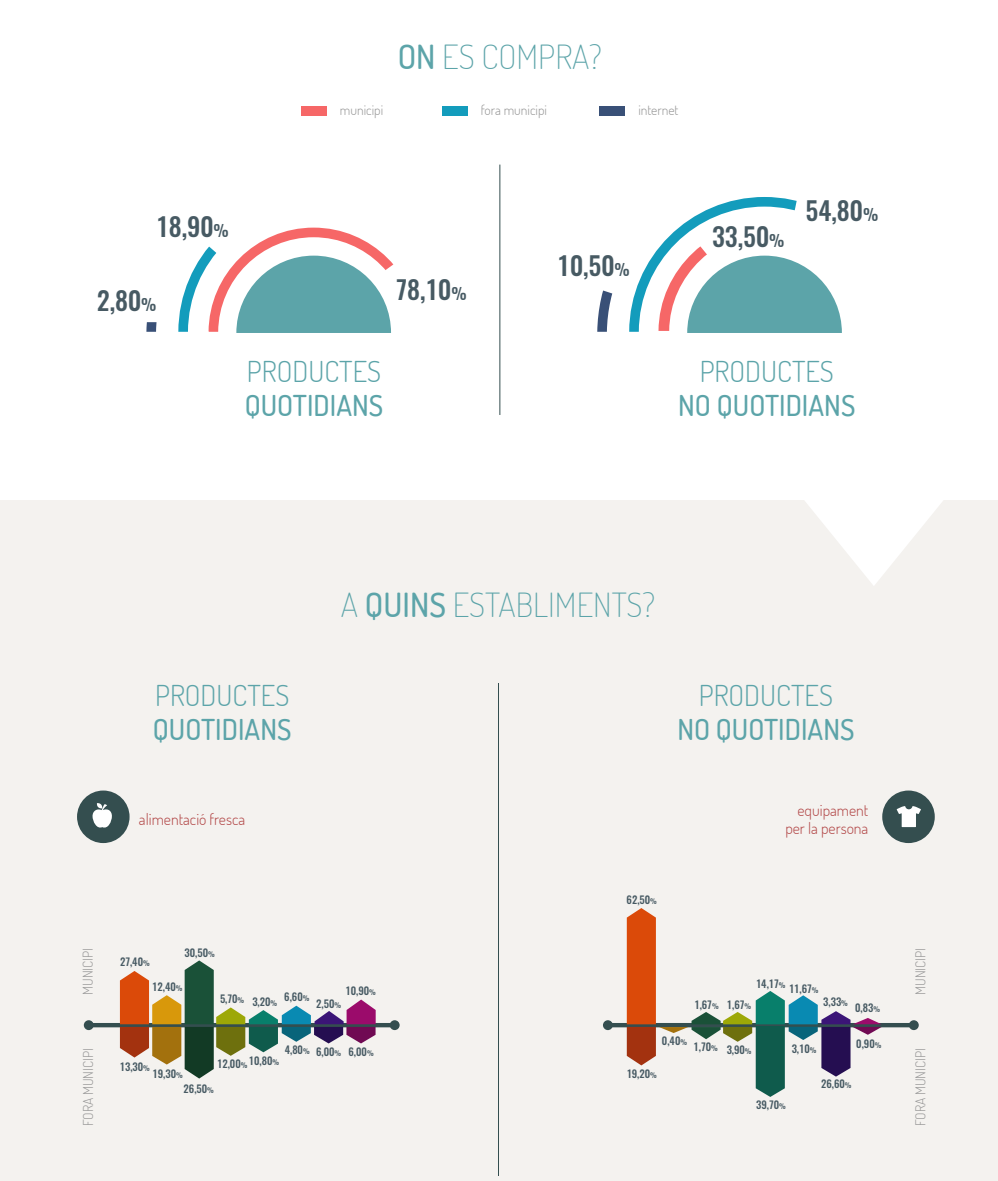
<style>
.page{position:relative;width:998px;height:1181px;background:#fff}
.page>*{position:absolute;margin:0;border:0;box-sizing:border-box;transform-origin:0 0}
.t1{font:200 33.25px "Dosis";color:#5ca4a9}
.t2{font:500 28.79px "Dosis";color:#5ca4a9}
.t3{font:300 28.79px "Dosis";color:#5ca4a9}
.t4{font:500 25.55px "Oswald";color:#475a63}
.t5{font:300 15.75px/18.4px "Dosis";color:#b24747;text-align:right}
.t6{font:300 13.65px "Dosis";color:#969696}
.t7{font:500 10.5px "Oswald";color:#475a63}
.s1{font-weight:500}
.s2{font-size:16.01px}
.s3{font-size:7px}
</style>
<div class="page">
<div style="left:301px;top:106px;width:25px;height:10px;background:#f66767"></div>
<div style="left:442px;top:106px;width:25px;height:10px;background:#139cbc"></div>
<div style="left:599px;top:106px;width:26px;height:10px;background:#395077"></div>
<hr style="left:499px;top:164px;width:1px;height:251px;background:#344e4f">
<div style="left:0;top:500px;width:998px;height:680px;background:#f4f2ef"></div>
<div style="left:88px;top:1022px;width:307px;height:5px;background:#344e4f"></div>
<div style="left:84px;top:1020px;width:10px;height:10px;background:#344e4f;border-radius:50%"></div>
<div style="left:390px;top:1020px;width:9px;height:10px;background:#344e4f;border-radius:50%"></div>
<div style="left:77px;top:790px;width:53px;height:53px;background:#344e4f;border-radius:50%"></div>
<svg style="left:92px;top:803px;width:20px;height:25px"></svg>
<hr style="left:498px;top:683px;width:1px;height:492px;background:#344e4f">
<svg style="left:805px;top:500px;width:138px;height:85px"></svg>
<div style="left:882px;top:790px;width:52px;height:53px;background:#344e4f;border-radius:50%"></div>
<svg style="left:896px;top:806px;width:24px;height:21px"></svg>
<div style="left:607px;top:1022px;width:307px;height:5px;background:#344e4f"></div>
<div style="left:603px;top:1020px;width:10px;height:10px;background:#344e4f;border-radius:50%"></div>
<div style="left:908px;top:1020px;width:10px;height:10px;background:#344e4f;border-radius:50%"></div>
<svg style="left:120px;top:971px;width:255px;height:106px"></svg>
<svg style="left:146px;top:322px;width:11px;height:10px"></svg>
<svg style="left:178px;top:228px;width:216px;height:105px"></svg>
<svg style="left:597px;top:197px;width:244px;height:136px"></svg>
<svg style="left:626px;top:919px;width:255px;height:175px"></svg>
<div style="left:81px;top:854px;width:833px;height:13px;background:#f4f2ef"></div>
<div style="left:81px;top:871px;width:833px;height:14px;background:#f4f2ef"></div>
<div style="left:81px;top:889px;width:833px;height:13px;background:#f4f2ef"></div>
<div style="left:81px;top:906px;width:833px;height:13px;background:#f4f2ef"></div>
<div style="left:81px;top:923px;width:833px;height:14px;background:#f4f2ef"></div>
<div style="left:81px;top:941px;width:833px;height:13px;background:#f4f2ef"></div>
<div style="left:81px;top:958px;width:833px;height:13px;background:#f4f2ef"></div>
<svg style="left:119px;top:975px;width:762px;height:14px"></svg>
<svg style="left:119px;top:992px;width:762px;height:14px"></svg>
<svg style="left:84px;top:1010px;width:830px;height:13px"></svg>
<svg style="left:83px;top:1025px;width:831px;height:14px"></svg>
<svg style="left:119px;top:1042px;width:762px;height:14px"></svg>
<svg style="left:120px;top:1060px;width:761px;height:13px"></svg>
<div style="left:81px;top:1077px;width:833px;height:14px;background:#f4f2ef"></div>
<div style="left:81px;top:1094px;width:833px;height:14px;background:#f4f2ef"></div>
<div style="left:81px;top:1112px;width:833px;height:13px;background:#f4f2ef"></div>
<div style="left:81px;top:1129px;width:833px;height:13px;background:#f4f2ef"></div>
<div style="left:81px;top:1146px;width:833px;height:14px;background:#f4f2ef"></div>
<div style="left:81px;top:1164px;width:833px;height:13px;background:#f4f2ef"></div>
<h1 class="t1" style="left:398px;top:35px;width:206px"><span class="s1">ON</span> ES COMPRA?</h1>
<p class="t6" style="left:340px;top:101px;width:45px">municipi</p>
<p class="t6" style="left:481px;top:101px;width:68px">fora municipi</p>
<p class="t6" style="left:638px;top:101px;width:42px">internet</p>
<h3 class="t4" style="left:156px;top:213px;width:74px">18,90<span class="s2">%</span></h3>
<h3 class="t4" style="left:97px;top:287px;width:61px">2,80<span class="s2">%</span></h3>
<h3 class="t4" style="left:396px;top:276px;width:72px">78,10<span class="s2">%</span></h3>
<h2 class="t3" style="left:247px;top:352px;width:136px">PRODUCTES</h2>
<h2 class="t2" style="left:245px;top:387px;width:140px">QUOTIDIANS</h2>
<h3 class="t4" style="left:557px;top:252px;width:74px">10,50<span class="s2">%</span></h3>
<h3 class="t4" style="left:712px;top:223px;width:74px">33,50<span class="s2">%</span></h3>
<h3 class="t4" style="left:805px;top:197px;width:74px">54,80<span class="s2">%</span></h3>
<h2 class="t3" style="left:699px;top:352px;width:136px">PRODUCTES</h2>
<h2 class="t2" style="left:678px;top:387px;width:179px">NO QUOTIDIANS</h2>
<p class="t6" style="left:79px;top:994px;width:48px;rotate:-90deg">MUNICIPI</p>
<p class="t6" style="left:79px;top:1126px;width:79px;rotate:-90deg">FORA MUNICIPI</p>
<h1 class="t1" style="left:341px;top:582px;width:316px">A <span class="s1">QUINS</span> ESTABLIMENTS?</h1>
<h2 class="t3" style="left:155px;top:676px;width:136px">PRODUCTES</h2>
<h2 class="t2" style="left:153px;top:710px;width:140px">QUOTIDIANS</h2>
<h3 class="t5" style="left:139px;top:809px;width:108px">alimentació fresca</h3>
<p class="t7" style="left:120px;top:955px;width:31px">27,40<span class="s3">%</span></p>
<p class="t7" style="left:184px;top:947px;width:32px">30,50<span class="s3">%</span></p>
<p class="t7" style="left:152px;top:980px;width:32px">12,40<span class="s3">%</span></p>
<p class="t7" style="left:345px;top:984px;width:32px">10,90<span class="s3">%</span></p>
<p class="t7" style="left:284px;top:990px;width:27px">6,60<span class="s3">%</span></p>
<p class="t7" style="left:220px;top:994px;width:59px">5,70<span class="s3">%</span> 3,20<sub>%</sub></p>
<p class="t7" style="left:316px;top:998px;width:26px">2,50<span class="s3">%</span></p>
<h2 class="t3" style="left:698px;top:676px;width:136px">PRODUCTES</h2>
<h2 class="t2" style="left:677px;top:710px;width:179px">NO QUOTIDIANS</h2>
<p class="t7" style="left:626px;top:893px;width:32px">62,50<span class="s3">%</span></p>
<h3 class="t5" style="left:785px;top:800px;width:85px">equipament per la persona</h3>
<p class="t7" style="left:756px;top:978px;width:31px">14,17<span class="s3">%</span></p>
<p class="t7" style="left:789px;top:983px;width:31px">11,67<span class="s3">%</span></p>
<p class="t7" style="left:823px;top:995px;width:26px">3,33<span class="s3">%</span></p>
<p class="t7" style="left:694px;top:999px;width:26px">1,67<span class="s3">%</span></p>
<p class="t7" style="left:855px;top:1002px;width:26px">0,83<span class="s3">%</span></p>
<p class="t7" style="left:727px;top:999px;width:26px">1,67<span class="s3">%</span></p>
<p class="t7" style="left:120px;top:1060px;width:32px">13,30<span class="s3">%</span></p>
<p class="t7" style="left:152px;top:1067px;width:32px">19,30<span class="s3">%</span></p>
<p class="t7" style="left:285px;top:1045px;width:90px">4,80<sup>%</sup> 6,00<span class="s3">%</span> 6,00<span class="s3">%</span></p>
<p class="t7" style="left:217px;top:1057px;width:64px">12,00<sub>%</sub> 10,80<span class="s3">%</span></p>
<p class="t7" style="left:184px;top:1082px;width:32px">26,50<span class="s3">%</span></p>
<p class="t7" style="left:662px;top:1035px;width:27px">0,40<span class="s3">%</span></p>
<p class="t7" style="left:856px;top:1038px;width:27px">0,90<span class="s3">%</span></p>
<p class="t7" style="left:726px;top:1044px;width:26px">3,90<span class="s3">%</span></p>
<p class="t7" style="left:693px;top:1040px;width:26px">1,70<span class="s3">%</span></p>
<p class="t7" style="left:791px;top:1043px;width:26px">3,10<span class="s3">%</span></p>
<p class="t7" style="left:626px;top:1067px;width:32px">19,20<span class="s3">%</span></p>
<p class="t7" style="left:756px;top:1099px;width:31px">39,70<span class="s3">%</span></p>
<p class="t7" style="left:821px;top:1078px;width:32px">26,60<span class="s3">%</span></p>
<p class="t6" style="left:911px;top:994px;width:48px;rotate:-90deg">MUNICIPI</p>
<p class="t6" style="left:911px;top:1126px;width:79px;rotate:-90deg">FORA MUNICIPI</p>
</div>
